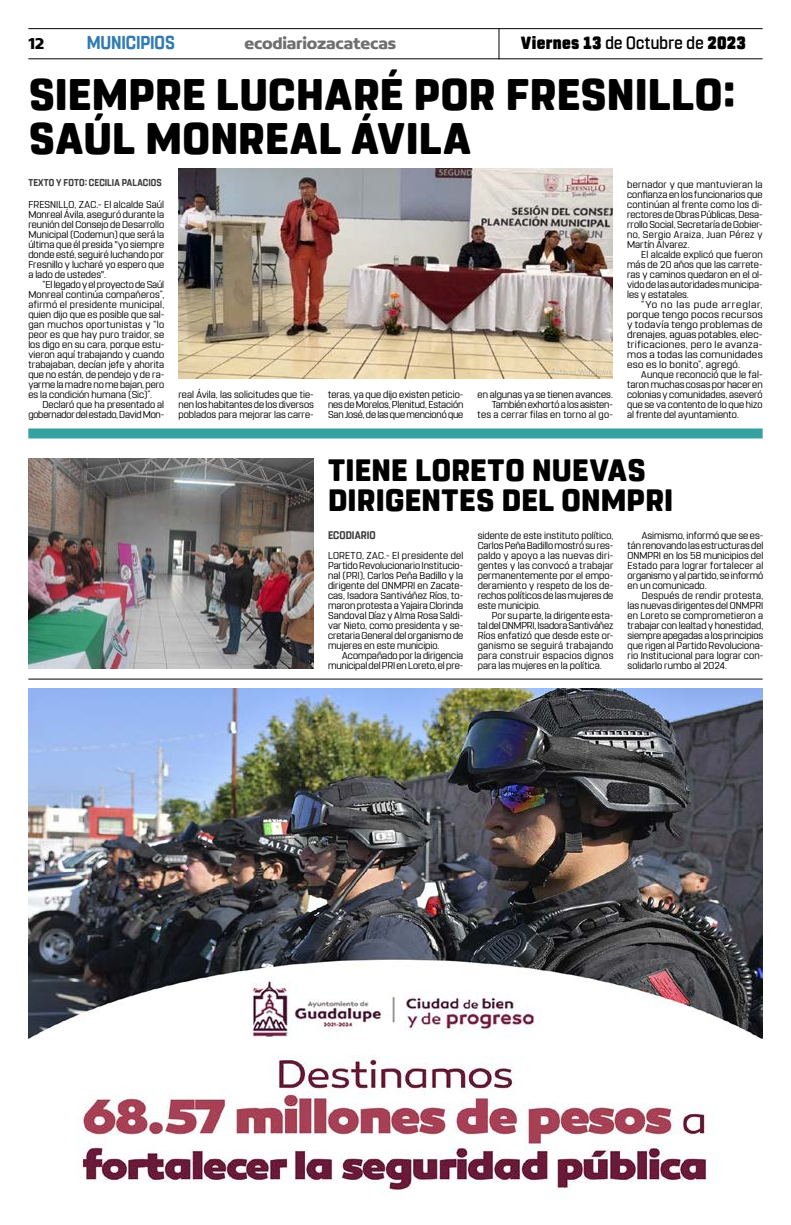
<style>
.page{position:relative;width:791px;height:1225px;background:#fff}
.page>*{position:absolute;margin:0;border:0;box-sizing:border-box;transform-origin:0 0}
.t1{font:800 44px/44px "Rohn Rounded";letter-spacing:.005em;color:#000}
.t2{font:800 30.8px/30px "Rohn Rounded";letter-spacing:.01em;color:#000}
.t3{font:700 18.6px "Rohn Rounded";letter-spacing:-.01em;color:#327ab3;scale:.91 1}
.t4{font:900 17.6px "Rohn Rounded";letter-spacing:.02em;color:#000;scale:.91 1}
.t5{font:700 16.9px "Concord";letter-spacing:-.01em;color:#706f6f}
.t6{font:700 16.9px "Concord";color:#000}
.t7{font:700 11px "Rohn Rounded";letter-spacing:.005em;color:#3d3d3d;scale:.91 1}
.t8{font:10px/10px "Rohn Rounded";letter-spacing:.005em;color:#000;text-align:justify}
.t9{font:10px/10px "Rohn Rounded";letter-spacing:.005em;color:#000;text-align:justify;scale:1.06 1}
.t10{font:700 9.9px "Rohn Rounded";letter-spacing:.015em;color:#3d3d3d;scale:.91 1}
.s1{font-weight:500}
</style>
<div class="page">
<hr style="left:28px;top:28px;width:735px;height:1px;background:#000">
<hr style="left:28px;top:58px;width:735px;height:1px;background:#000">
<hr style="left:498px;top:29px;width:1px;height:30px;background:#000">
<div style="left:28px;top:428px;width:735px;height:10px;background:#36a1a1"></div>
<img style="left:28px;top:688px;width:735px;height:503px">
<hr style="left:28px;top:678px;width:735px;height:1px;background:#000">
<img style="left:28px;top:458px;width:286px;height:210px">
<img style="left:178px;top:168px;width:435px;height:210px">
<h3 class="t6" style="left:28px;top:33px;width:18px">12</h3>
<h3 class="t3" style="left:87px;top:32px;width:98px">MUNICIPIOS</h3>
<h3 class="t5" style="left:244px;top:33px;width:153px">ecodiariozacatecas</h3>
<h3 class="t4" style="left:521px;top:33px;width:249px">Viernes 13 <span class="s1">de Octubre de</span> 2023</h3>
<h1 class="t1" style="left:29px;top:73px;width:708px">SIEMPRE LUCHARÉ POR FRESNILLO:<br>SAÚL MONREAL ÁVILA</h1>
<p class="t10" style="left:28px;top:176px;width:148px">TEXTO Y FOTO: CECILIA PALACIOS</p>
<p class="t8" style="left:28px;top:200px;width:137px">FRESNILLO, ZAC.- El alcalde Saúl Monreal Ávila, aseguró durante la reunión del Consejo de Desarrollo Municipal (Codemun) que será la última que él presida "yo siempre donde esté, seguiré luchando por Fresnillo y lucharé yo espero que a lado de ustedes".</p>
<p class="t8" style="left:28px;top:280px;width:137px;text-indent:14px">“El legado y el proyecto de Saúl Monreal continúa compañeros”, afirmó el presidente municipal, quien dijo que es posible que sal&shy;gan muchos oportunistas y “lo peor es que hay puro traidor, se los digo en su cara, porque estu&shy;vieron aquí trabajando y cuando trabajaban, decían jefe y ahorita que no están, de pendejo y de ra&shy;yarme la madre no me bajan, pero es la condición humana (Sic)”.</p>
<p class="t8" style="left:28px;top:400px;width:137px;text-align:right">Declaró que ha presentado al gobernador del estado, David Mon-</p>
<p class="t8" style="left:627px;top:180px;width:137px">bernador y que mantuvieran la confianza en los funcionarios que continúan al frente como los di&shy;rectores de Obras Públicas, Desa&shy;rrollo Social, Secretaría de Gobier&shy;no, Sergio Araiza, Juan Pérez y Martín Álvarez.</p>
<p class="t8" style="left:627px;top:250px;width:137px;text-indent:14px">El alcalde explicó que fueron más de 20 años que las carrete&shy;ras y caminos quedaron en el ol&shy;vido de las autoridades municipa&shy;les y estatales.</p>
<p class="t9" style="left:627px;top:300px;width:129px;text-indent:14px">“Yo no las pude arreglar, porque tengo pocos recursos y todavía tengo problemas de drenajes, aguas potables, elec&shy;trificaciones, pero le avanza&shy;mos a todas las comunidades eso es lo bonito”, agregó.</p>
<p class="t8" style="left:627px;top:370px;width:137px;text-indent:14px">Aunque reconoció que le fal&shy;taron muchas cosas por hacer en colonias y comunidades, aseveró que se va contento de lo que hizo al frente del ayuntamiento.</p>
<p class="t8" style="left:178px;top:390px;width:137px">real Ávila, las solicitudes que tie&shy;nen los habitantes de los diversos poblados para mejorar las carre-</p>
<p class="t8" style="left:328px;top:390px;width:137px">teras, ya que dijo existen peticio&shy;nes de Morelos, Plenitud, Estación San José, de las que mencionó que</p>
<p class="t8" style="left:477px;top:390px;width:137px;text-align:right">en algunas ya se tienen avances.<br>También exhortó a los asisten&shy;tes a cerrar filas en torno al go-</p>
<h2 class="t2" style="left:328px;top:455px;width:347px">TIENE LORETO NUEVAS<br>DIRIGENTES DEL ONMPRI</h2>
<p class="t7" style="left:328px;top:528px;width:54px">ECODIARIO</p>
<p class="t8" style="left:478px;top:530px;width:137px">sidente de este instituto político, Carlos Peña Badillo mostró su res&shy;paldo y apoyo a las nuevas diri&shy;gentes y las convocó a trabajar permanentemente por el empo&shy;deramiento y respeto de los de&shy;rechos políticos de las mujeres de este municipio.</p>
<p class="t8" style="left:478px;top:610px;width:137px;text-indent:14px">Por su parte, la dirigente esta&shy;tal del ONMPRI, Isadora Santiváñez Ríos enfatizó que desde este or&shy;ganismo se seguirá trabajando para construir espacios dignos para las mujeres en la política.</p>
<p class="t8" style="left:328px;top:550px;width:137px">LORETO, ZAC.- El presidente del Partido Revolucionario Institucio&shy;nal (PRI), Carlos Peña Badillo y la dirigente del ONMPRI en Zacate&shy;cas, Isadora Santiváñez Ríos, to&shy;maron protesta a Yajaira Clorinda Sandoval Díaz y Alma Rosa Saldi&shy;var Nieto, como presidenta y se&shy;cretaria General del organismo de mujeres en este municipio.</p>
<p class="t8" style="left:328px;top:650px;width:137px;text-align:right">Acompañado por la dirigencia municipal del PRI en Loreto, el pre-</p>
<p class="t8" style="left:627px;top:530px;width:137px;text-indent:14px">Asimismo, informó que se es&shy;tán renovando las estructuras del ONMPRI en los 58 municipios del Estado para lograr fortalecer al organismo y al partido, se informó en un comunicado.</p>
<p class="t8" style="left:627px;top:590px;width:137px;text-indent:14px">Después de rendir protesta, las nuevas dirigentes del ONMPRI en Loreto se comprometieron a trabajar con lealtad y honestidad, siempre apegadas a los principios que rigen al Partido Revoluciona&shy;rio Institucional para lograr con&shy;solidarlo rumbo al 2024.</p>
</div>
